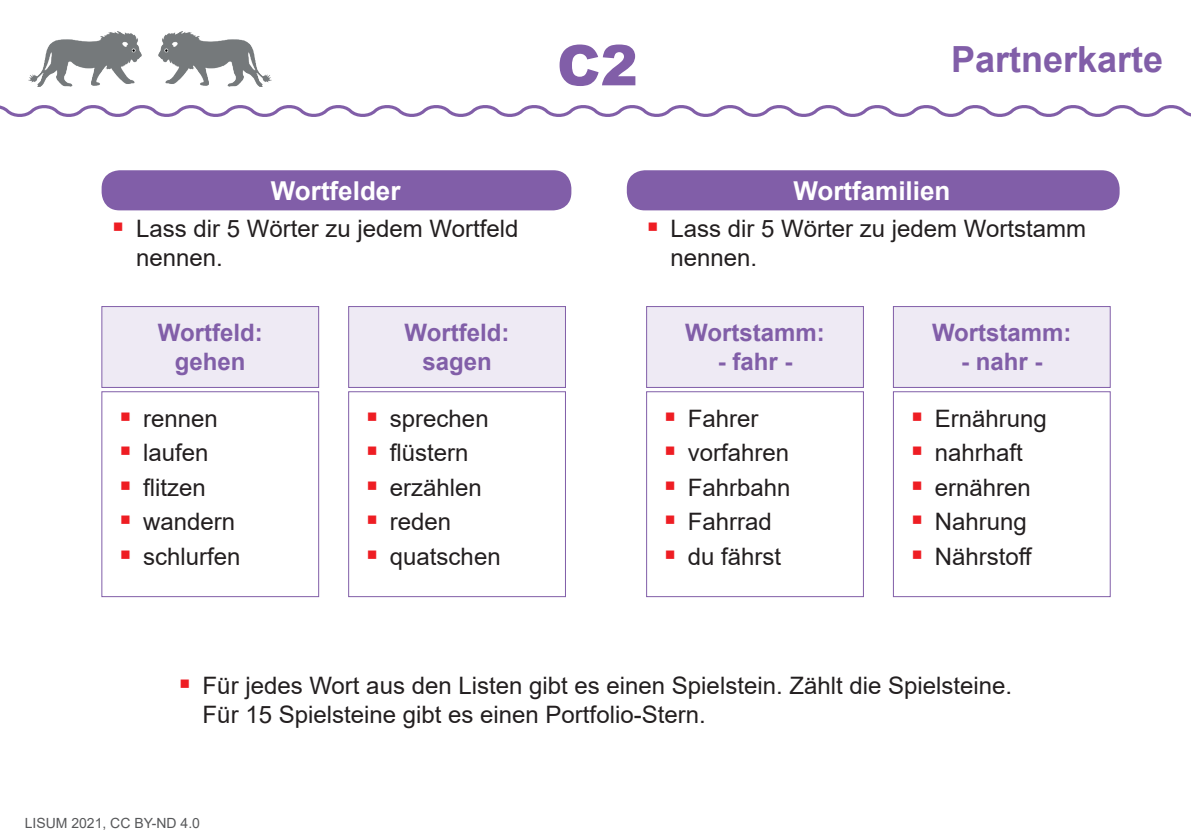
<style>
.page{position:relative;width:1191px;height:840px;background:#fff}
.page>*{position:absolute;margin:0;border:0;box-sizing:border-box;transform-origin:0 0}
.t1{font:900 56px "Arial";color:#815ea8}
.t2{font:700 36px "Arial";color:#815ea8}
.t3{font:700 26px "Arial";color:#fff}
.t4{font:24px/34.4px "Arial";color:#231f20}
.t5{font:700 24px/28.8px "Arial";color:#815ea8;text-align:center}
.t6{font:14px "Arial";color:#57585a}
</style>
<div class="page">
<svg style="left:0;top:105px;width:1191px;height:12px"></svg>
<img style="left:28px;top:31px;width:114px;height:56px">
<img style="left:159px;top:31px;width:113px;height:56px">
<div style="left:102px;top:170px;width:469px;height:40px;background:#815ea8;border-radius:18px"></div>
<div style="left:627px;top:170px;width:492px;height:40px;background:#815ea8;border-radius:18px"></div>
<div style="left:102px;top:391px;width:217px;height:205px;border:1px solid #815ea8"></div>
<div style="left:646px;top:391px;width:217px;height:205px;border:1px solid #815ea8"></div>
<div style="left:348px;top:391px;width:218px;height:205px;border:1px solid #815ea8"></div>
<div style="left:893px;top:391px;width:217px;height:205px;border:1px solid #815ea8"></div>
<div style="left:102px;top:306px;width:217px;height:81px;background:#eeeaf4"></div>
<div style="left:102px;top:306px;width:217px;height:81px;border:1px solid #815ea8"></div>
<div style="left:646px;top:306px;width:217px;height:81px;background:#eeeaf4"></div>
<div style="left:646px;top:306px;width:217px;height:81px;border:1px solid #815ea8"></div>
<div style="left:349px;top:306px;width:216px;height:81px;background:#eeeaf4"></div>
<div style="left:348px;top:306px;width:218px;height:81px;border:1px solid #815ea8"></div>
<div style="left:893px;top:306px;width:217px;height:81px;background:#eeeaf4"></div>
<div style="left:893px;top:306px;width:217px;height:81px;border:1px solid #815ea8"></div>
<h1 class="t1" style="left:557px;top:25px;width:82px">C2</h1>
<h2 class="t2" style="left:951px;top:34px;width:214px">Partnerkarte</h2>
<p class="t3" style="left:271px;top:172px;width:131px">Wortfelder</p>
<p class="t3" style="left:793px;top:172px;width:158px">Wortfamilien</p>
<p class="t4" style="left:136px;top:213px;width:384px;line-height:28.8px">Lass dir 5 Wörter zu jedem Wortfeld nennen.</p>
<p class="t4" style="left:670px;top:213px;width:417px;line-height:28.8px">Lass dir 5 Wörter zu jedem Wortstamm nennen.</p>
<p class="t5" style="left:158px;top:318px;width:106px">Wortfeld: gehen</p>
<p class="t5" style="left:685px;top:318px;width:141px">Wortstamm:</p>
<p class="t5" style="left:404px;top:318px;width:106px">Wortfeld: sagen</p>
<p class="t5" style="left:932px;top:318px;width:141px">Wortstamm:</p>
<p class="t5" style="left:717px;top:347px;width:76px">- fahr -</p>
<p class="t5" style="left:961px;top:347px;width:83px">- nahr -</p>
<p class="t4" style="left:390px;top:400px;width:112px">sprechen flüstern erzählen reden quatschen</p>
<p class="t4" style="left:934px;top:400px;width:114px">Ernährung nahrhaft ernähren<br>Nahrung<br>Nährstoff</p>
<p class="t4" style="left:143px;top:400px;width:99px">rennen laufen flitzen wandern schlurfen</p>
<p class="t4" style="left:688px;top:400px;width:104px">Fahrer vorfahren<br>Fahrbahn<br>Fahrrad du fährst</p>
<p class="t4" style="left:203px;top:670px;width:811px;line-height:28.8px">Für jedes Wort aus den Listen gibt es einen Spielstein. Zählt die Spielsteine.<br>Für 15 Spielsteine gibt es einen Portfolio-Stern.</p>
<p class="t6" style="left:25px;top:812px;width:177px">LISUM 2021, CC BY-ND 4.0</p>
</div>
